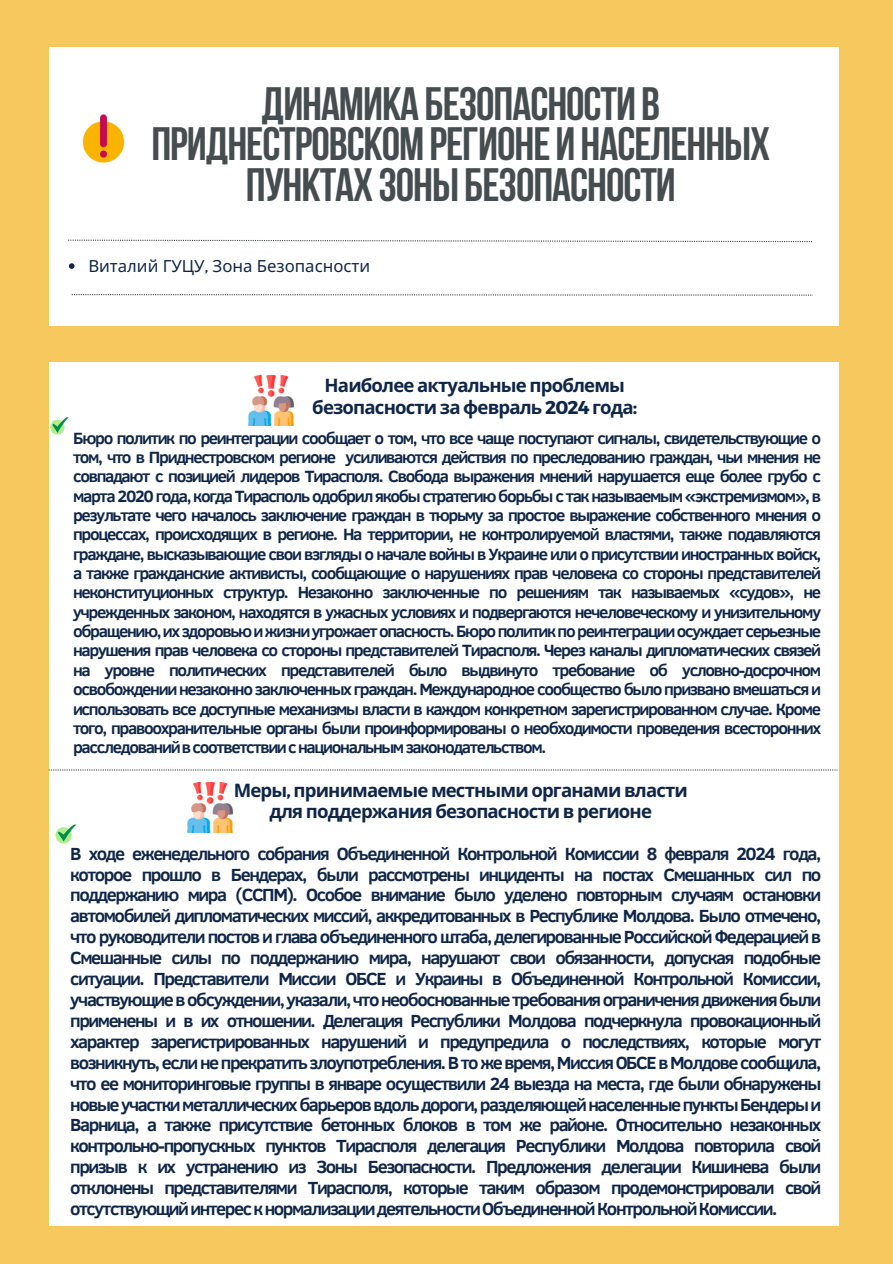
<style>
.page{position:relative;width:893px;height:1264px;background:#fff}
.page>*{position:absolute;margin:0;border:0;box-sizing:border-box;transform-origin:0 0}
.t1{font:700 46.65px/40.5px "Bebas Neue";letter-spacing:-.025em;color:#464d50;text-align:center}
.t2{font:700 18.6px/21.3px "Noto Sans";letter-spacing:-.045em;color:#0f2649;text-align:center}
.t3{font:700 18px/20.9px "Clear Sans";letter-spacing:-.08em;color:#0f2649;text-align:justify}
.t4{font:700 16.65px/19.4px "Clear Sans";letter-spacing:-.08em;color:#0f2649;text-align:justify}
.t5{font:16.65px "Noto Sans";color:#0f2649}
.s1{font-family:"Montserrat"}
</style>
<div class="page">
<div style="left:0;top:0;width:863px;height:46px;background:#f7c85d"></div>
<div style="left:0;top:5px;width:49px;height:1258px;background:#f7c85d"></div>
<div style="left:838px;top:0;width:54px;height:1263px;background:#f7c85d"></div>
<div style="left:0;top:1225px;width:892px;height:38px;background:#f7c85d"></div>
<svg style="left:68px;top:240px;width:744px;height:2px"></svg>
<svg style="left:72px;top:294px;width:740px;height:2px"></svg>
<div style="left:24px;top:326px;width:868px;height:36px;background:#f7c85d"></div>
<img style="left:248px;top:375px;width:46px;height:51px">
<img style="left:50px;top:417px;width:19px;height:18px">
<img style="left:82px;top:114px;width:43px;height:49px">
<svg style="left:69px;top:263px;width:6px;height:6px"></svg>
<svg style="left:49px;top:769px;width:788px;height:1px"></svg>
<img style="left:55px;top:824px;width:22px;height:20px">
<img style="left:187px;top:782px;width:46px;height:50px">
<h2 class="t1" style="left:151px;top:88px;width:620px">ДИНАМИКА БЕЗОПАСНОСТИ В<br>ПРИДНЕСТРОВСКОМРЕГИОНЕ И НАСЕЛЕННЫХ<br>ПУНКТАХ ЗОНЫБЕЗОПАСНОСТИ</h2>
<h3 class="t5" style="left:88px;top:254px;width:283px">Виталий ГУЦУ<span class="s1">,</span> Зона Безопасности</h3>
<p class="t2" style="left:312px;top:374px;width:326px">Наиболее актуальные проблемы безопасности за февраль <span class="s1">2024</span> года<span class="s1">:</span></p>
<p class="t4" style="left:73px;top:427px;width:749px">Бюро политик по реинтеграции сообщает о том, что все чаще поступают сигналы, свидетельствующие о том, что в Приднестровском регионе усиливаются действия по преследованию граждан, чьи мнения не совпадают с позицией лидеров Тирасполя. Свобода выражения мнений нарушается еще более грубо с марта 2020 года, когда Тирасполь одобрил якобы стратегию борьбы с так называемым «экстремизмом», в результате чего началось заключение граждан в тюрьму за простое выражение собственного мнения о процессах, происходящих в регионе. На территории, не контролируемой властями, также подавляются граждане, высказывающие свои взгляды о начале войны в Украине или о присутствии иностранных войск, а также гражданские активисты, сообщающие о нарушениях прав человека со стороны представителей неконституционных структур. Незаконно заключенные по решениям так называемых «судов», не учрежденных законом, находятся в ужасных условиях и подвергаются нечеловеческому и унизительному обращению, их здоровью и жизни угрожает опасность. Бюро политик по реинтеграции осуждает серьезные нарушения прав человека со стороны представителей Тирасполя. Через каналы дипломатических связей на уровне политических представителей было выдвинуто требование об условно-досрочном освобождении незаконно заключенных граждан. Международное сообщество было призвано вмешаться и использовать все доступные механизмы власти в каждом конкретном зарегистрированном случае. Кроме того, правоохранительные органы были проинформированы о необходимости проведения всесторонних расследований в соответствии с национальным законодательством.</p>
<p class="t2" style="left:234px;top:779px;width:455px">Меры<span class="s1">,</span> принимаемые местными органами власти для поддержания безопасности в регионе</p>
<p class="t3" style="left:70px;top:842px;width:752px">В ходе еженедельного собрания Объединенной Контрольной Комиссии 8 февраля 2024 года, которое прошло в Бендерах, были рассмотрены инциденты на постах Смешанных сил по поддержанию мира (ССПМ). Особое внимание было уделено повторным случаям остановки автомобилей дипломатических миссий, аккредитованных в Республике Молдова. Было отмечено, что руководители постов и глава объединенного штаба, делегированные Российской Федерацией в Смешанные силы по поддержанию мира, нарушают свои обязанности, допуская подобные ситуации. Представители Миссии ОБСЕ и Украины в Объединенной Контрольной Комиссии, участвующие в обсуждении, указали, что необоснованные требования ограничения движения были применены и в их отношении. Делегация Республики Молдова подчеркнула провокационный характер зарегистрированных нарушений и предупредила о последствиях, которые могут возникнуть, если не прекратить злоупотребления. В то же время, Миссия ОБСЕ в Молдове сообщила, что ее мониторинговые группы в январе осуществили 24 выезда на места, где были обнаружены новые участки металлических барьеров вдоль дороги, разделяющей населенные пункты Бендеры и Варница, а также присутствие бетонных блоков в том же районе. Относительно незаконных контрольно-пропускных пунктов Тирасполя делегация Республики Молдова повторила свой призыв к их устранению из Зоны Безопасности. Предложения делегации Кишинева были отклонены представителями Тирасполя, которые таким образом продемонстрировали свой отсутствующий интерес к нормализации деятельности Объединенной Контрольной Комиссии.</p>
</div>
